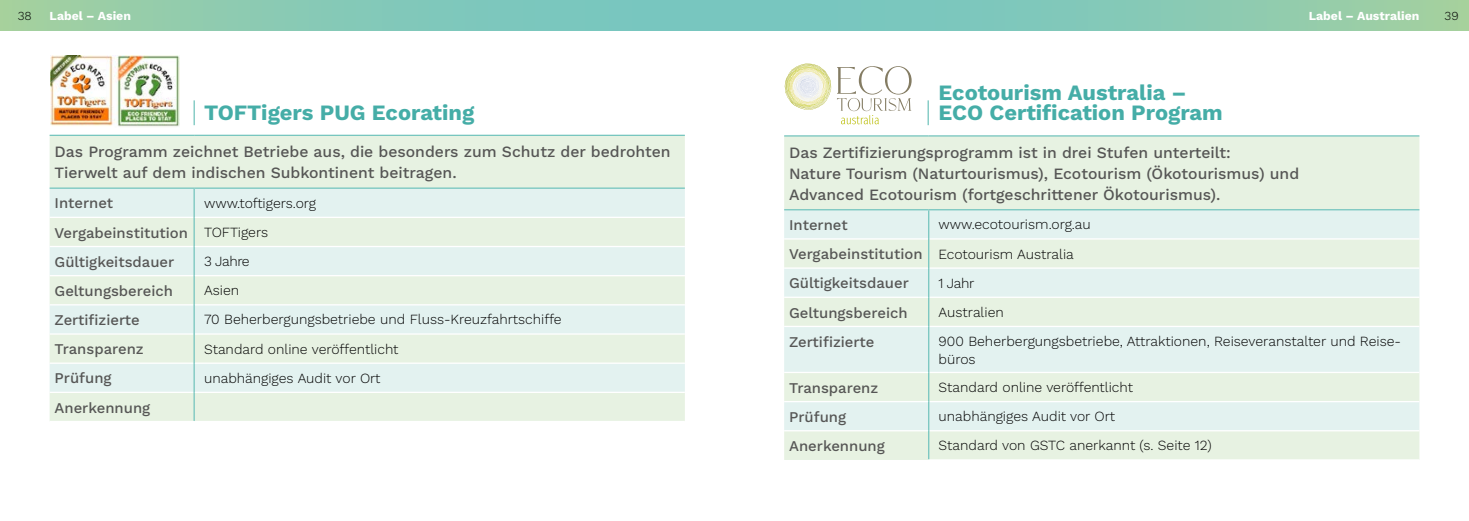
<style>
.page{position:relative;width:1469px;height:521px;background:#fff}
.page>*{position:absolute;margin:0;border:0;box-sizing:border-box;transform-origin:0 0}
.t1{font:700 21.88px/20.3px "Work Sans";color:#45ada7}
.t2{font:500 15.75px/21px "Work Sans";color:#565655}
.t3{font:500 14.88px/29.2px "Work Sans";color:#565655}
.t4{font:300 14px/29.2px "Work Sans";color:#000}
.t5{font:700 12.25px "Work Sans";color:#fff}
.t6{font:300 12.25px "Work Sans";color:#000}
.s1{font-weight:300;font-size:14px;color:#000}
.s2{font-weight:500;font-size:14.88px;color:#565655}
</style>
<div class="page">
<div style="left:734px;top:0;width:734px;height:30px;background:linear-gradient(to right,#70c4c6,#9fcfa4)"></div>
<div style="left:0;top:0;width:734px;height:30px;background:linear-gradient(to right,#9fcfa3,#70c4c6)"></div>
<div style="left:50px;top:136px;width:635px;height:285px;background:#e7f2e2"></div>
<svg style="left:50px;top:189px;width:635px;height:203px;background:#e4f2ea"></svg>
<hr style="left:50px;top:217px;width:143px;height:1px;background:#fff">
<hr style="left:195px;top:217px;width:490px;height:1px;background:#fff">
<hr style="left:50px;top:246px;width:143px;height:1px;background:#fff">
<hr style="left:195px;top:246px;width:490px;height:1px;background:#fff">
<hr style="left:50px;top:275px;width:143px;height:1px;background:#fff">
<hr style="left:195px;top:275px;width:490px;height:1px;background:#fff">
<hr style="left:50px;top:304px;width:143px;height:1px;background:#fff">
<hr style="left:195px;top:304px;width:490px;height:1px;background:#fff">
<hr style="left:50px;top:333px;width:143px;height:2px;background:#fff">
<hr style="left:195px;top:333px;width:490px;height:2px;background:#fff">
<hr style="left:50px;top:362px;width:143px;height:2px;background:#fff">
<hr style="left:195px;top:362px;width:490px;height:2px;background:#fff">
<hr style="left:50px;top:392px;width:143px;height:1px;background:#fff">
<hr style="left:195px;top:392px;width:490px;height:1px;background:#fff">
<hr style="left:50px;top:135px;width:144px;height:1px;background:#78c6bf">
<hr style="left:194px;top:135px;width:491px;height:1px;background:#78c6bf">
<hr style="left:50px;top:187px;width:144px;height:2px;background:#78c6bf">
<hr style="left:194px;top:187px;width:491px;height:2px;background:#78c6bf">
<hr style="left:193px;top:189px;width:2px;height:28px;background:#78c6bf">
<hr style="left:193px;top:217px;width:2px;height:29px;background:#78c6bf">
<hr style="left:193px;top:246px;width:2px;height:30px;background:#78c6bf">
<hr style="left:193px;top:276px;width:2px;height:29px;background:#78c6bf">
<hr style="left:193px;top:305px;width:2px;height:29px;background:#78c6bf">
<hr style="left:193px;top:334px;width:2px;height:29px;background:#78c6bf">
<hr style="left:193px;top:363px;width:2px;height:29px;background:#78c6bf">
<hr style="left:193px;top:392px;width:2px;height:29px;background:#78c6bf">
<img style="left:51px;top:55px;width:129px;height:72px">
<hr style="left:193px;top:100px;width:2px;height:25px;background:#78c6bf">
<div style="left:784px;top:137px;width:635px;height:323px;background:#e7f2e2"></div>
<svg style="left:784px;top:210px;width:635px;height:220px;background:#e4f1ea"></svg>
<hr style="left:784px;top:238px;width:144px;height:2px;background:#fff">
<hr style="left:929px;top:238px;width:490px;height:2px;background:#fff">
<hr style="left:784px;top:267px;width:144px;height:2px;background:#fff">
<hr style="left:929px;top:267px;width:490px;height:2px;background:#fff">
<hr style="left:784px;top:297px;width:144px;height:1px;background:#fff">
<hr style="left:929px;top:297px;width:490px;height:1px;background:#fff">
<hr style="left:784px;top:326px;width:144px;height:1px;background:#fff">
<hr style="left:929px;top:326px;width:490px;height:1px;background:#fff">
<hr style="left:784px;top:372px;width:144px;height:1px;background:#fff">
<hr style="left:929px;top:372px;width:490px;height:1px;background:#fff">
<hr style="left:784px;top:401px;width:144px;height:1px;background:#fff">
<hr style="left:929px;top:401px;width:490px;height:1px;background:#fff">
<hr style="left:784px;top:430px;width:144px;height:1px;background:#fff">
<hr style="left:929px;top:430px;width:490px;height:1px;background:#fff">
<hr style="left:928px;top:459px;width:491px;height:2px;background:#fff">
<hr style="left:784px;top:135px;width:144px;height:2px;background:#78c6bf">
<hr style="left:928px;top:135px;width:491px;height:2px;background:#78c6bf">
<hr style="left:928px;top:209px;width:491px;height:1px;background:#78c6bf">
<hr style="left:784px;top:209px;width:144px;height:1px;background:#78c6bf">
<svg style="left:928px;top:210px;width:1px;height:116px"></svg>
<hr style="left:928px;top:326px;width:1px;height:46px;background:#78c6bf">
<hr style="left:928px;top:372px;width:1px;height:30px;background:#78c6bf">
<svg style="left:928px;top:402px;width:1px;height:57px"></svg>
<svg style="left:837px;top:66px;width:74px;height:58px"></svg>
<svg style="left:784px;top:64px;width:47px;height:46px"></svg>
<svg style="left:927px;top:100px;width:1px;height:25px"></svg>
<p class="t6" style="left:18px;top:7px;width:15px">38</p>
<p class="t5" style="left:50px;top:6px;width:83px">Label – Asien</p>
<p class="t5" style="left:1308px;top:6px;width:112px">Label – Australien</p>
<p class="t6" style="left:1444px;top:7px;width:16px">39</p>
<h1 class="t1" style="left:204px;top:102px;width:272px">TOFTigers PUG Ecorating</h1>
<p class="t2" style="left:55px;top:141px;width:617px">Das Programm zeichnet Betriebe aus, die besonders zum Schutz der bedrohten<br>Tierwelt auf dem indischen Subkontinent beitragen.</p>
<p class="t3" style="left:55px;top:188px;width:60px">Internet</p>
<p class="t4" style="left:204px;top:188px;width:114px">www.toftigers.org</p>
<p class="t3" style="left:55px;top:217px;width:215px">Vergabeinstitution <span class="s1">TOFTigers<br></span>Gültigkeitsdauer</p>
<p class="t4" style="left:204px;top:246px;width:47px">3 Jahre</p>
<p class="t3" style="left:55px;top:276px;width:120px">Geltungsbereich</p>
<p class="t4" style="left:204px;top:275px;width:37px">Asien</p>
<p class="t3" style="left:55px;top:305px;width:87px">Zertifizierte</p>
<p class="t4" style="left:204px;top:305px;width:359px">70 Beherbergungsbetriebe und Fluss-Kreuzfahrtschiffe</p>
<p class="t3" style="left:55px;top:334px;width:91px">Transparenz</p>
<p class="t4" style="left:204px;top:334px;width:196px">Standard online veröffentlicht</p>
<p class="t3" style="left:55px;top:363px;width:59px">Prüfung</p>
<p class="t4" style="left:204px;top:363px;width:178px">unabhängiges Audit vor Ort</p>
<p class="t3" style="left:55px;top:392px;width:97px">Anerkennung</p>
<h1 class="t1" style="left:938px;top:81px;width:286px">Ecotourism Australia –<br>ECO Certification Program</h1>
<p class="t2" style="left:789px;top:141px;width:511px">Das Zertifizierungsprogramm ist in drei Stufen unterteilt:<br>Nature Tourism (Naturtourismus), Ecotourism (Ökotourismus) und<br>Advanced Ecotourism (fortgeschrittener Ökotourismus).</p>
<p class="t3" style="left:789px;top:210px;width:60px">Internet</p>
<p class="t4" style="left:789px;top:209px;width:303px;text-indent:149px">www.ecotourism.org.au<br><span class="s2">Vergabeinstitution</span> Ecotourism Australia</p>
<p class="t3" style="left:789px;top:268px;width:121px">Gültigkeitsdauer</p>
<p class="t4" style="left:938px;top:268px;width:37px">1 Jahr</p>
<p class="t3" style="left:789px;top:297px;width:120px">Geltungsbereich</p>
<p class="t4" style="left:938px;top:297px;width:67px">Australien</p>
<p class="t3" style="left:789px;top:326px;width:87px">Zertifizierte</p>
<p class="t4" style="left:938px;top:332px;width:464px;line-height:17.5px">900 Beherbergungsbetriebe, Attraktionen, Reiseveranstalter und Reise&shy;büros</p>
<p class="t3" style="left:789px;top:372px;width:91px">Transparenz</p>
<p class="t4" style="left:938px;top:372px;width:196px">Standard online veröffentlicht</p>
<p class="t3" style="left:789px;top:401px;width:59px">Prüfung</p>
<p class="t4" style="left:938px;top:401px;width:178px">unabhängiges Audit vor Ort</p>
<p class="t3" style="left:789px;top:431px;width:97px">Anerkennung</p>
<p class="t4" style="left:938px;top:430px;width:275px">Standard von GSTC anerkannt (s. Seite 12)</p>
</div>
